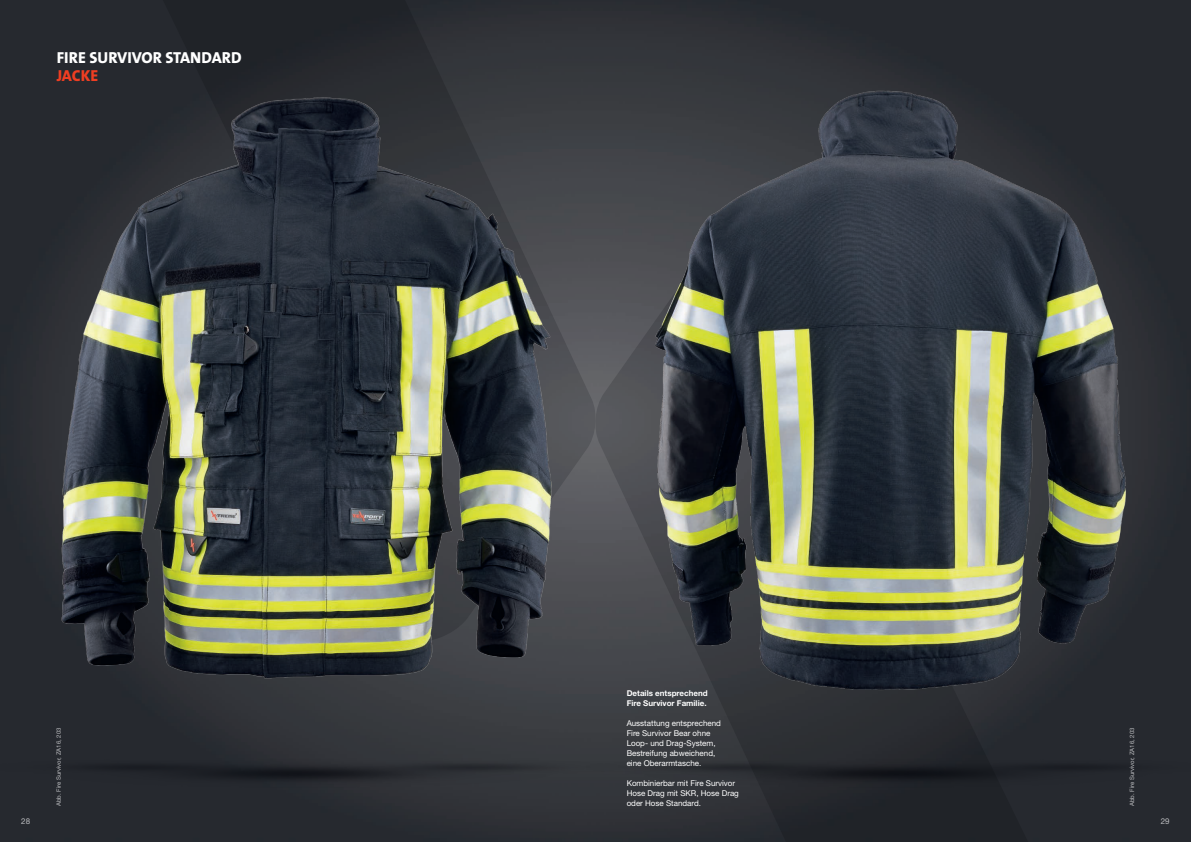
<style>
.page{position:relative;width:1191px;height:842px;background:#fff}
.page>*{position:absolute;margin:0;border:0;box-sizing:border-box;transform-origin:0 0}
.t1{font:800 16px "The Sans B8";color:#fff}
.t2{font:800 16px "The Sans B8";letter-spacing:-.01em;color:#ef3e22}
.t3{font:8px/10px "Helvetica Neue LT Pro";color:#fff}
.t4{font:700 8px/10px "Helvetica Neue LT Pro";color:#fff}
.t5{font:8px "Helvetica Neue LT Pro";color:#bcbdc0}
.t6{font:6px "Helvetica Neue LT Pro";color:#bcbdc0}
</style>
<div class="page">
<img style="left:0;top:0;width:1191px;height:714px">
<img style="left:0;top:714px;width:587px;height:128px">
<img style="left:587px;top:714px;width:604px;height:128px">
<h1 class="t1" style="left:57px;top:49px;width:186px">FIRE SURVIVOR STANDARD</h1>
<h1 class="t2" style="left:57px;top:67px;width:43px">JACKE</h1>
<p class="t4" style="left:626px;top:688px;width:83px">Details entsprechend<br>Fire Survivor Familie.</p>
<p class="t3" style="left:626px;top:718px;width:96px">Ausstattung entsprechend<br>Fire Survivor Bear ohne<br>Loop- und Drag-System,<br>Bestreifung abweichend, eine Oberarmtasche.</p>
<p class="t3" style="left:626px;top:778px;width:114px">Kombinierbar mit Fire Survivor<br>Hose Drag mit SKR, Hose Drag oder Hose Standard.</p>
<p class="t6" style="left:55px;top:806px;width:80px;rotate:-90deg">Abb. Fire Survivor, ZA16, 203</p>
<p class="t6" style="left:1128px;top:806px;width:80px;rotate:-90deg">Abb. Fire Survivor, ZA16, 203</p>
<p class="t5" style="left:21px;top:816px;width:10px">28</p>
<p class="t5" style="left:1160px;top:816px;width:10px">29</p>
</div>
